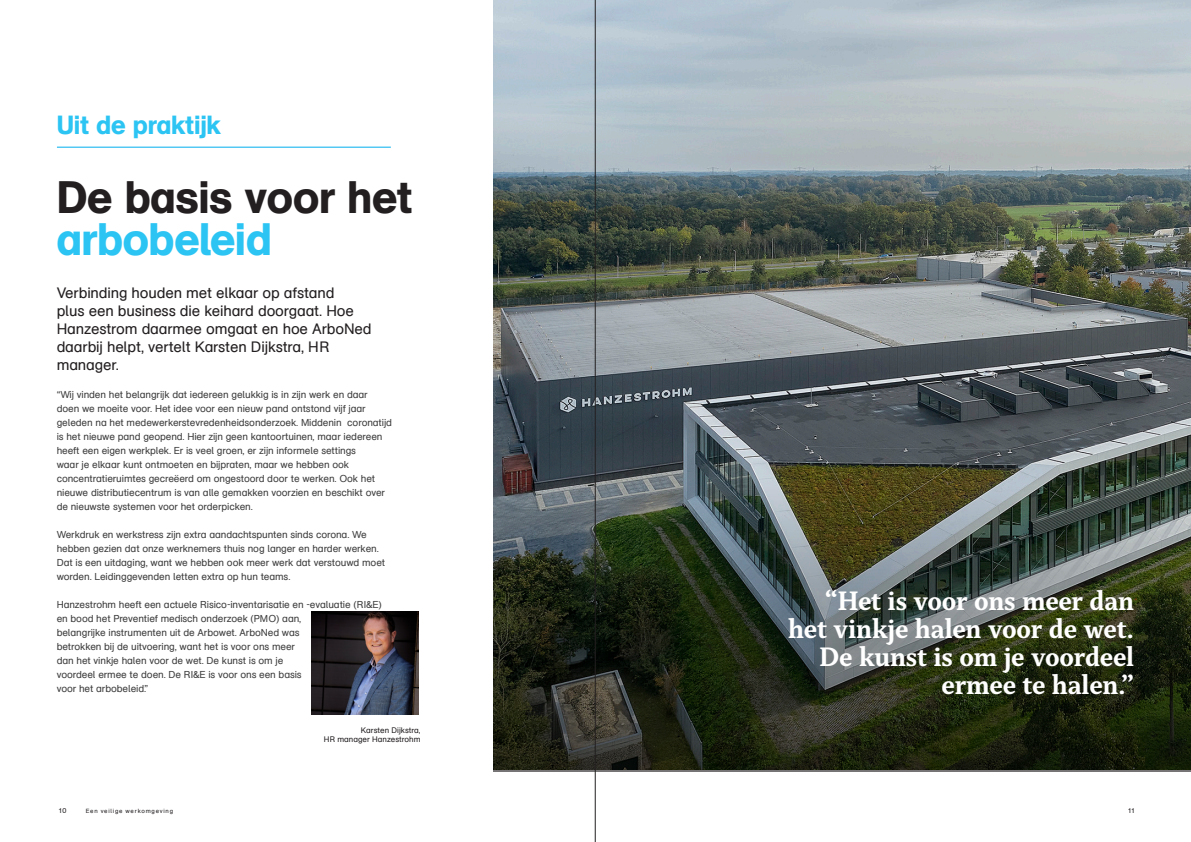
<style>
.page{position:relative;width:1191px;height:842px;background:#fff}
.page>*{position:absolute;margin:0;border:0;box-sizing:border-box;transform-origin:0 0}
.t1{font:45px/42px "AG Schoolbook Medium A";letter-spacing:-.01em;color:#231f20}
.t2{font:700 28px/28px "Capitolina";letter-spacing:-.01em;color:#fff;text-align:right}
.t3{font:26px "AG Schoolbook Medium A";letter-spacing:-.01em;color:#2bc4f3}
.Introtekst{font:15px/18px "AG Schoolbook Regular A";letter-spacing:-.01em;color:#231f20}
.t4{font:10px/14px "AG Schoolbook Regular A";letter-spacing:-.01em;color:#3e3e3f}
.t5{font:8px "AG Schoolbook Regular A";color:#231f20}
.t6{font:7px "AG Schoolbook Regular A";color:#231f20}
.t7{font:6px "AG Schoolbook Regular A";letter-spacing:.125em;color:#231f20}
.s1{color:#2bc4f3}
</style>
<div class="page">
<img style="left:493px;top:0;width:698px;height:344px">
<img style="left:493px;top:344px;width:698px;height:427px">
<hr style="left:595px;top:0;width:1px;height:842px;background:#231f20">
<hr style="left:57px;top:147px;width:334px;height:1px;background:#00aeef">
<img style="left:311px;top:612px;width:107px;height:103px">
<p class="t3" style="left:57px;top:109px;width:165px">Uit de praktijk</p>
<p class="t1" style="left:57px;top:176px;width:357px">De basis voor het <span class="s1">arbobeleid</span></p>
<p class="Introtekst" style="left:57px;top:284px;width:316px">Verbinding houden met elkaar op afstand<br>plus een business die keihard doorgaat. Hoe Hanzestrom daarmee omgaat en hoe ArboNed daarbij helpt, vertelt Karsten Dijkstra, HR manager.</p>
<p class="t4" style="left:57px;top:388px;width:337px">“Wij vinden het belangrijk dat iedereen gelukkig is in zijn werk en daar doen we moeite voor. Het idee voor een nieuw pand ontstond vijf jaar geleden na het medewerkerstevredenheidsonderzoek. Middenin coronatijd is het nieuwe pand geopend. Hier zijn geen kantoortuinen, maar iedereen heeft een eigen werkplek. Er is veel groen, er zijn informele settings<br>waar je elkaar kunt ontmoeten en bijpraten, maar we hebben ook concentratieruimtes gecreëerd om ongestoord door te werken. Ook het nieuwe distributiecentrum is van alle gemakken voorzien en beschikt over de nieuwste systemen voor het orderpicken.</p>
<p class="t4" style="left:57px;top:528px;width:330px">Werkdruk en werkstress zijn extra aandachtspunten sinds corona. We hebben gezien dat onze werknemers thuis nog langer en harder werken.<br>Dat is een uitdaging, want we hebben ook meer werk dat verstouwd moet worden. Leidinggevenden letten extra op hun teams.</p>
<p class="t4" style="left:57px;top:598px;width:326px">Hanzestrohm heeft een actuele Risico-inventarisatie en -evaluatie (RI&amp;E) en bood het Preventief medisch onderzoek (PMO) aan,<br>belangrijke instrumenten uit de Arbowet. ArboNed was<br>betrokken bij de uitvoering, want het is voor ons meer<br>dan het vinkje halen voor de wet. De kunst is om je<br>voordeel ermee te doen. De RI&amp;E is voor ons een basis<br>voor het arbobeleid.”</p>
<p class="t5" style="left:361px;top:725px;width:61px">Karsten Dijkstra,</p>
<p class="t5" style="left:324px;top:735px;width:98px">HR manager Hanzestrohm</p>
<p class="t2" style="left:788px;top:587px;width:347px">“Het is voor ons meer dan het vinkje halen voor de wet.<br>De kunst is om je voordeel ermee te halen.”</p>
<p class="t6" style="left:58px;top:807px;width:9px">10</p>
<p class="t7" style="left:86px;top:808px;width:89px">Een veilige werkomgeving</p>
<p class="t6" style="left:1127px;top:807px;width:9px">11</p>
</div>
